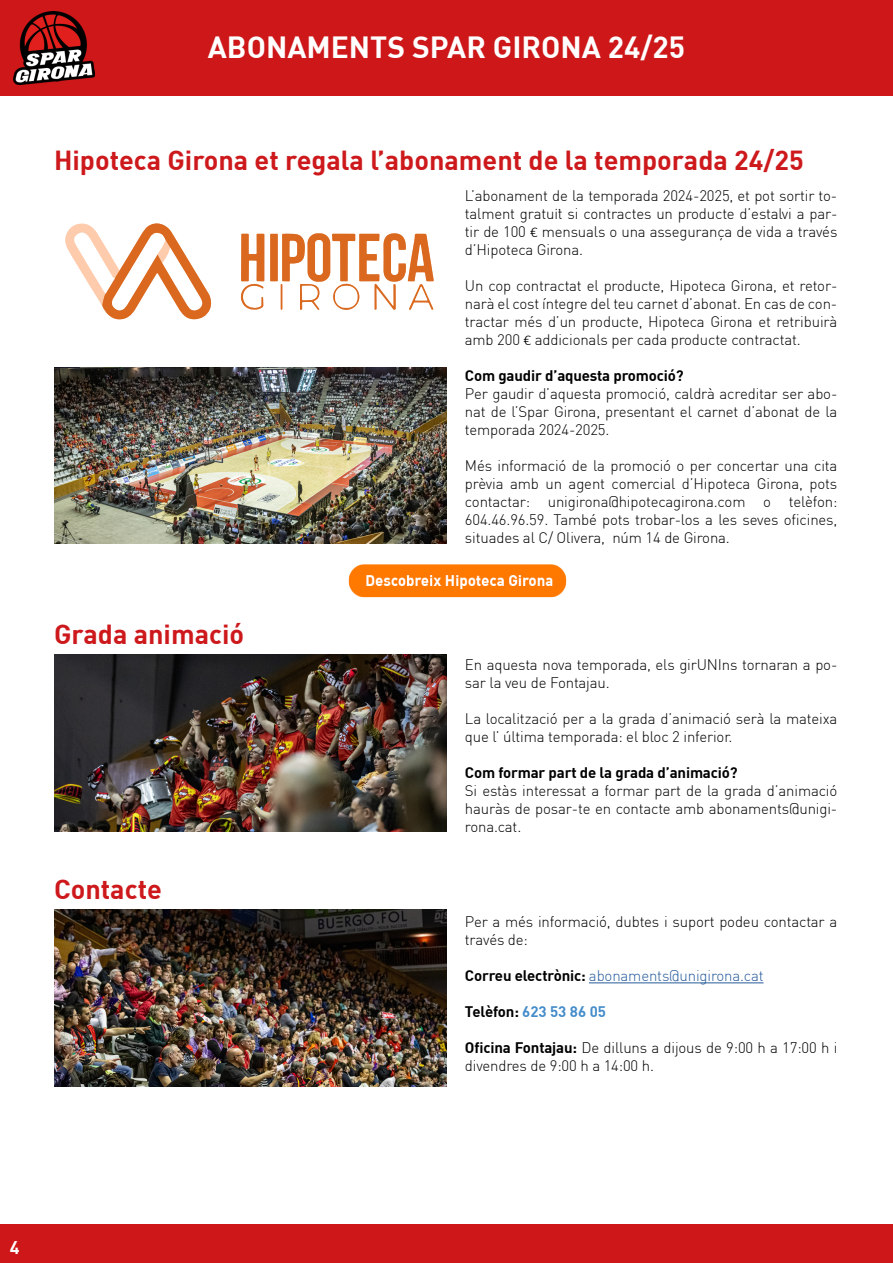
<style>
.page{position:relative;width:893px;height:1263px;background:#fff}
.page>*{position:absolute;margin:0;border:0;box-sizing:border-box;transform-origin:0 0}
.t1{font:700 30px "DIN";color:#fff}
.t2{font:700 27px "DIN";color:#cd191c}
.t3{font:700 18px "DIN";color:#fff}
.t4{font:300 15px/18px "DIN";letter-spacing:-.01em;color:#000;text-align:justify}
.t5{font:700 15px "DIN";letter-spacing:-.01em;color:#000}
.t6{font:300 15px "DIN";letter-spacing:-.01em;color:#275b9b}
.t7{font:700 15px "DIN";letter-spacing:-.01em;color:#448cca}
.s1{font-family:"Calibri"}
.s2{font-weight:700;color:#000}
.s3{color:#000}
.s4{font-weight:700}
</style>
<div class="page">
<div style="left:0;top:1225px;width:893px;height:38px;background:#cd1719"></div>
<div style="left:0;top:0;width:893px;height:96px;background:#cd1719"></div>
<img style="left:13px;top:11px;width:82px;height:74px">
<img style="left:54px;top:655px;width:392px;height:177px">
<img style="left:54px;top:367px;width:392px;height:177px">
<svg style="left:65px;top:223px;width:147px;height:97px"></svg>
<svg style="left:241px;top:233px;width:193px;height:77px"></svg>
<hr style="left:589px;top:982px;width:175px;height:1px;background:#275b9b">
<img style="left:54px;top:909px;width:392px;height:177px">
<img style="left:348px;top:564px;width:219px;height:34px">
<h1 class="t1" style="left:208px;top:28px;width:479px">ABONAMENTS SPAR GIRONA 24/25</h1>
<h2 class="t2" style="left:54px;top:142px;width:751px">Hipoteca Girona et regala l’abonament de la temporada 24/25</h2>
<p class="t4" style="left:465px;top:187px;width:374px">L’abonament de la temporada 2024-2025, et pot sortir to&shy;talment gratuït si contractes un producte d’estalvi a par&shy;tir de 100 <span class="s1">€</span> mensuals o una assegurança de vida a través d’Hipoteca Girona.</p>
<p class="t4" style="left:465px;top:277px;width:374px">Un cop contractat el producte, Hipoteca Girona, et retor&shy;narà el cost íntegre del teu carnet d’abonat. En cas de con&shy;tractar més d’un producte, Hipoteca Girona et retribuirà amb 200 <span class="s1">€</span> addicionals per cada producte contractat.</p>
<p class="t5" style="left:465px;top:366px;width:220px">Com gaudir d’aquesta promoció?</p>
<p class="t4" style="left:465px;top:385px;width:374px">Per gaudir d’aquesta promoció, caldrà acreditar ser abo&shy;nat de l’Spar Girona, presentant el carnet d’abonat de la temporada 2024-2025.</p>
<p class="t4" style="left:465px;top:457px;width:374px">Més informació de la promoció o per concertar una cita prèvia amb un agent comercial d’Hipoteca Girona, pots contactar: unigirona@hipotecagirona.com o telèfon:<br>604.46.96.59. També pots trobar-los a les seves oficines, situades al C/ Olivera, núm 14 de Girona.</p>
<h2 class="t2" style="left:54px;top:617px;width:192px">Grada animació</h2>
<h2 class="t2" style="left:54px;top:871px;width:109px">Contacte</h2>
<p class="t4" style="left:465px;top:655px;width:374px">En aquesta nova temporada, els girUNIns tornaran a po&shy;sar la veu de Fontajau.</p>
<p class="t4" style="left:465px;top:709px;width:374px">La localització per a la grada d’animació serà la mateixa que l’ última temporada: el bloc 2 inferior.</p>
<p class="t5" style="left:465px;top:762px;width:274px">Com formar part de la grada d’animació?</p>
<p class="t4" style="left:465px;top:781px;width:374px">Si estàs interessat a formar part de la grada d’animació hauràs de posar-te en contacte amb abonaments@unigi&shy;rona.cat.</p>
<p class="t4" style="left:465px;top:912px;width:374px">Per a més informació, dubtes i suport podeu contactar a través de:</p>
<p class="t6" style="left:465px;top:966px;width:300px"><span class="s2">Correu electrònic:</span> abonaments@unigirona.cat</p>
<p class="t7" style="left:465px;top:1001px;width:143px"><span class="s3">Telèfon:</span> 623 53 86 05</p>
<p class="t4" style="left:465px;top:1038px;width:374px"><span class="s4">Oficina Fontajau:</span> De dilluns a dijous de 9:00 h a 17:00 h i divendres de 9:00 h a 14:00 h.</p>
<p class="t3" style="left:10px;top:1236px;width:11px">4</p>
</div>
